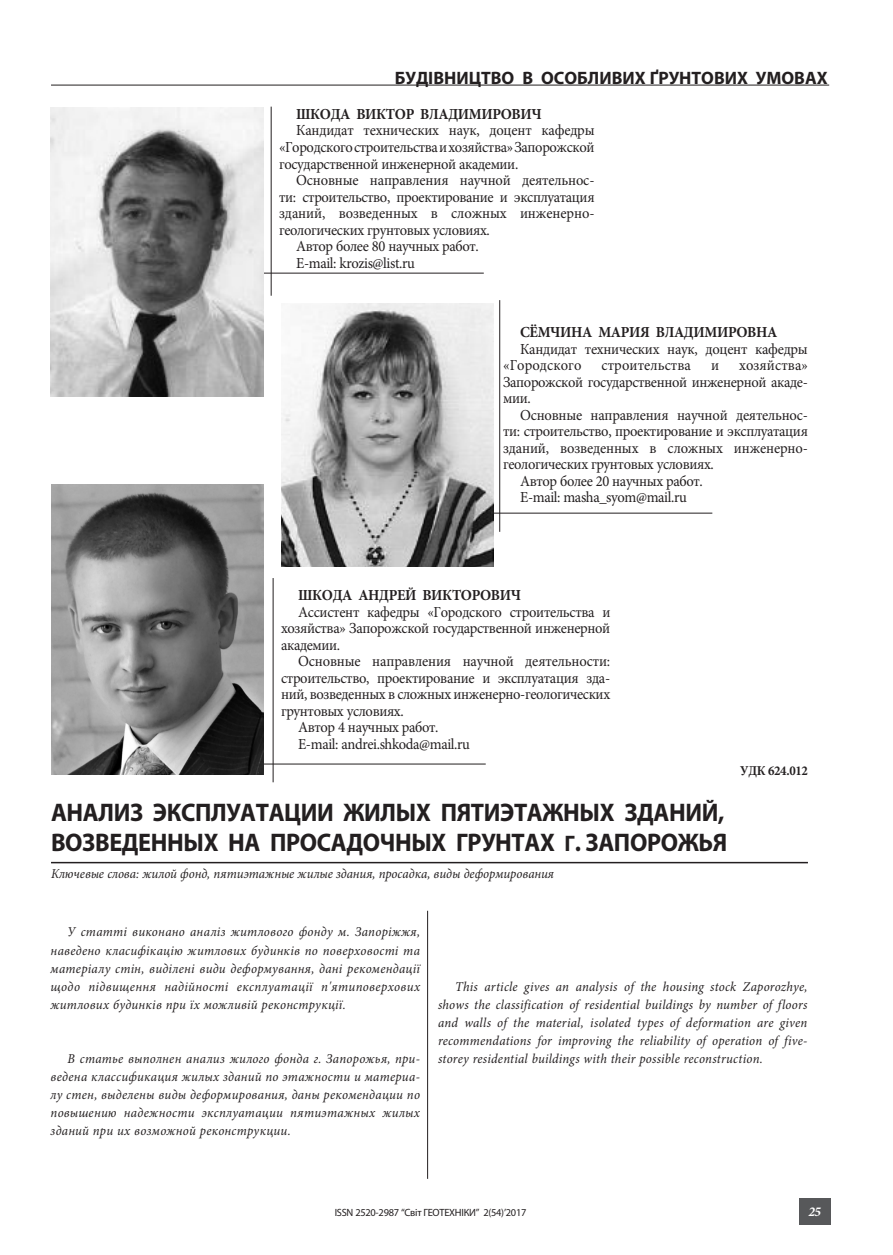
<style>
.page{position:relative;width:893px;height:1255px;background:#fff}
.page>*{position:absolute;margin:0;border:0;box-sizing:border-box;transform-origin:0 0}
.заголовок{font:700 25.5px/30px "Myriad Pro";letter-spacing:-.015em;color:#231f20;scale:.95 1}
.t1{font:700 18px "Myriad Pro";color:#231f20}
.t2{font:15.3px/16.5px "Minion Pro";letter-spacing:-.025em;color:#231f20;text-align:justify;scale:.95 1}
.t3{font:700 15.3px "Minion Pro";letter-spacing:-.025em;color:#231f20;scale:.95 1}
.t4{font:15.3px "Minion Pro";letter-spacing:.005em;color:#231f20;scale:.95 1}
.Normal__рус{font:italic 13.5px/18px "Minion Pro";letter-spacing:.02em;color:#231f20;text-align:justify;scale:.95 1}
.аннотация{font:italic 13.5px "Minion Pro";color:#231f20;scale:.95 1}
.удк{font:700 13.5px "Minion Pro";letter-spacing:-.025em;color:#231f20;scale:.95 1}
.t5{font:italic 700 13.5px "Minion Pro";color:#fff}
.t6{font:10.5px "Myriad Pro";letter-spacing:-.025em;color:#231f20}
.s1{font-size:22.5px}
</style>
<div class="page">
<div style="left:799px;top:1197px;width:32px;height:27px;background:#57585a"></div>
<hr style="left:51px;top:85px;width:778px;height:1px;background:#231f20">
<hr style="left:51px;top:861px;width:757px;height:2px;background:#231f20">
<hr style="left:427px;top:910px;width:1px;height:268px;background:#231f20">
<hr style="left:271px;top:107px;width:1px;height:189px;background:#231f20">
<hr style="left:248px;top:273px;width:236px;height:1px;background:#231f20">
<hr style="left:499px;top:300px;width:1px;height:232px;background:#231f20">
<hr style="left:477px;top:512px;width:235px;height:1px;background:#231f20">
<hr style="left:273px;top:578px;width:1px;height:204px;background:#231f20">
<hr style="left:250px;top:763px;width:236px;height:1px;background:#231f20">
<img style="left:51px;top:108px;width:212px;height:288px">
<img style="left:281px;top:303px;width:213px;height:264px">
<img style="left:51px;top:484px;width:213px;height:290px">
<p class="t1" style="left:395px;top:66px;width:434px">БУДІВНИЦТВО В ОСОБЛИВИХ ҐРУНТОВИХ УМОВАХ</p>
<p class="t3" style="left:296px;top:103px;width:260px">ШКОДА ВИКТОР ВЛАДИМИРОВИЧ</p>
<p class="t2" style="left:279px;top:122px;width:334px;text-indent:17px">Кандидат технических наук, доцент кафедры «Городского строительства и хозяйства» Запорожской государственной инженерной академии.</p>
<p class="t2" style="left:279px;top:172px;width:334px;text-indent:17px">Основные направления научной деятельнос&shy;ти: строительство, проектирование и эксплуатация зданий, возведенных в сложных инженерно&shy;геологических грунтовых условиях.</p>
<p class="t2" style="left:296px;top:238px;width:194px">Автор более 80 научных работ.</p>
<p class="t2" style="left:296px;top:254px;width:126px">E-mail: krozis@list.ru</p>
<p class="t3" style="left:520px;top:321px;width:272px">СЁМЧИНА МАРИЯ ВЛАДИМИРОВНА</p>
<p class="t2" style="left:503px;top:340px;width:322px;text-indent:17px">Кандидат технических наук, доцент кафедры «Городского</p>
<p class="t2" style="left:503px;top:357px;width:322px;text-indent:236px">хозяйства» Запорожской государственной инженерной акаде&shy;мии.</p>
<p class="t2" style="left:503px;top:406px;width:322px;text-indent:17px">Основные направления научной деятельнос&shy;ти: строительство, проектирование и эксплуатация зданий, возведенных в сложных инженерно&shy;геологических грунтовых условиях.</p>
<p class="t2" style="left:520px;top:472px;width:194px">Автор более 20 научных работ.</p>
<p class="t2" style="left:520px;top:489px;width:177px">E-mail: masha_syom@mail.ru</p>
<p class="t4" style="left:601px;top:355px;width:96px">строительства</p>
<p class="t2" style="left:711px;top:357px;width:10px">и</p>
<p class="t3" style="left:298px;top:584px;width:236px">ШКОДА АНДРЕЙ ВИКТОРОВИЧ</p>
<p class="t2" style="left:281px;top:604px;width:348px;text-indent:17px">Ассистент кафедры «Городского строительства и хозяйства» Запорожской государственной инженерной академии.</p>
<p class="t2" style="left:281px;top:653px;width:348px;text-indent:17px">Основные направления научной деятельности: строительство, проектирование и эксплуатация зда&shy;ний, возведенных в сложных инженерно-геологических грунтовых условиях.</p>
<p class="t2" style="left:298px;top:719px;width:149px">Автор 4 научных работ.</p>
<p class="t2" style="left:298px;top:736px;width:182px">E-mail: andrei.shkoda@mail.ru</p>
<p class="заголовок" style="left:51px;top:796px;width:713px">АНАЛИЗ ЭКСПЛУАТАЦИИ ЖИЛЫХ ПЯТИЭТАЖНЫХ ЗДАНИЙ,<br>ВОЗВЕДЕННЫХ НА ПРОСАДОЧНЫХ ГРУНТАХ <span class="s1">Г</span>. ЗАПОРОЖЬЯ</p>
<p class="аннотация" style="left:51px;top:864px;width:531px">Ключевые слова: жилой фонд, пятиэтажные жилые здания, просадка, виды деформирования</p>
<p class="удк" style="left:740px;top:760px;width:73px">УДК 624.012</p>
<p class="Normal__рус" style="left:51px;top:923px;width:391px;text-indent:17px">У статті виконано аналіз житлового фонду м. Запоріжжя, наведено класифікацію житлових будинків по поверховості та матеріалу стін, виділені види деформування, дані рекомендації щодо підвищення надійності експлуатації п'ятиповерхових житлових будинків при їх можливій реконструкції.</p>
<p class="Normal__рус" style="left:51px;top:1049px;width:390px;text-indent:17px">В статье выполнен анализ жилого фонда г. Запорожья, при&shy;ведена классификация жилых зданий по этажности и материа&shy;лу стен, выделены виды деформирования, даны рекомендации по повышению надежности эксплуатации пятиэтажных жилых зданий при их возможной реконструкции.</p>
<p class="Normal__рус" style="left:438px;top:977px;width:390px;text-indent:17px">This article gives an analysis of the housing stock Zaporozhye, shows the classification of residential buildings by number of floors and walls of the material, isolated types of deformation are given recommendations for improving the reliability of operation of five&shy;storey residential buildings with their possible reconstruction.</p>
<p class="t6" style="left:335px;top:1206px;width:193px">ISSN 2520-2987 “Світ ГЕОТЕХНІКИ” 2(54)’2017</p>
<p class="t5" style="left:808px;top:1201px;width:14px">25</p>
</div>
